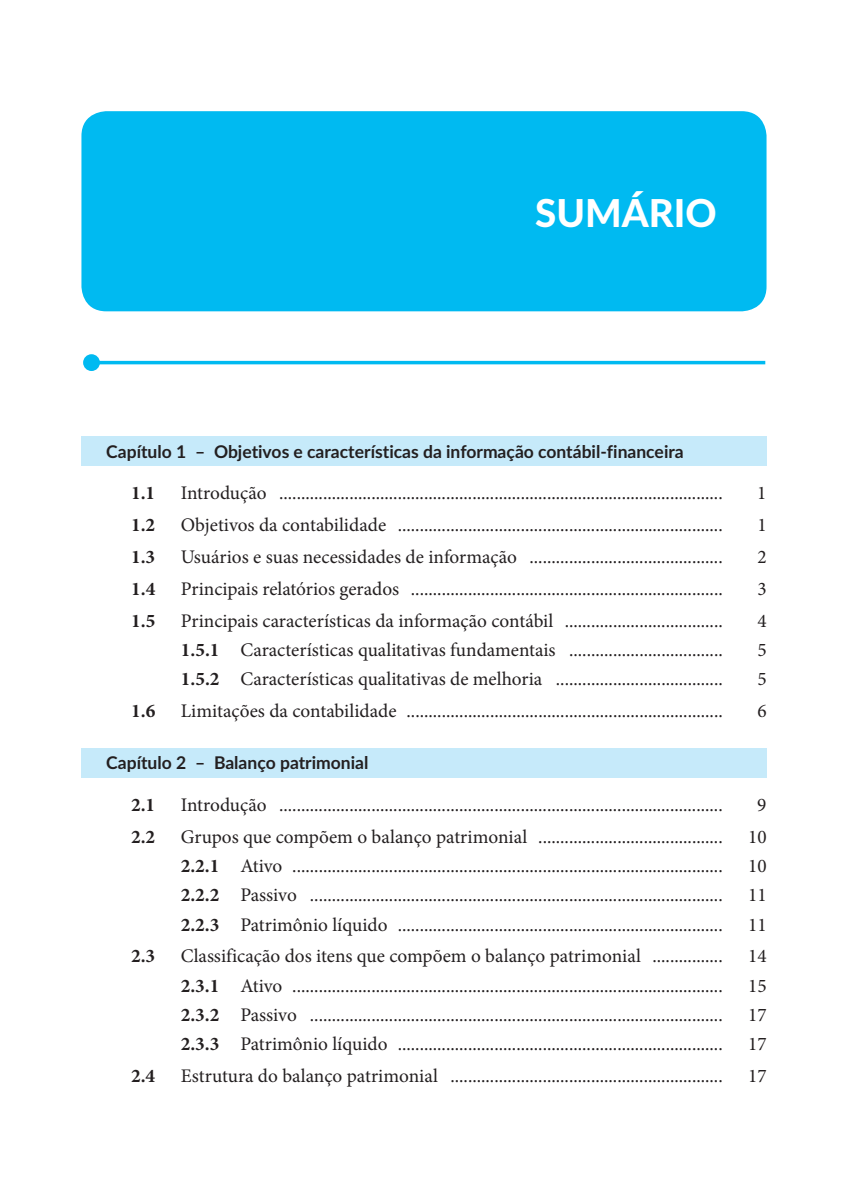
<style>
.page{position:relative;width:848px;height:1195px;background:#fff}
.page>*{position:absolute;margin:0;border:0;box-sizing:border-box;transform-origin:0 0}
.t1{font:800 38.5px "Lato";color:#fff}
.t2{font:19.25px "Minion Pro";color:#231f20}
.t3{font:700 19.25px "Minion Pro";color:#231f20}
.t4{font:700 17.5px "Lato";color:#231f20}
.s1{font-weight:700}
</style>
<div class="page">
<div style="left:81px;top:111px;width:685px;height:200px;background:#00baf1;border-radius:25px"></div>
<hr style="left:91px;top:361px;width:674px;height:3px;background:#00baf1">
<div style="left:83px;top:354px;width:17px;height:17px;background:#00baf1;border-radius:50%"></div>
<div style="left:81px;top:436px;width:685px;height:30px;background:#c6eafa"></div>
<div style="left:81px;top:747px;width:685px;height:30px;background:#c6eafa"></div>
<h1 class="t1" style="left:535px;top:184px;width:183px">SUMÁRIO</h1>
<p class="t4" style="left:106px;top:438px;width:579px">Capítulo 1 – Objetivos e características da informação contábil-financeira</p>
<p class="t3" style="left:131px;top:480px;width:26px">1.1</p>
<p class="t2" style="left:181px;top:480px;width:543px">Introdução .....................................................................................................</p>
<p class="t2" style="left:757px;top:480px;width:11px">1</p>
<p class="t3" style="left:131px;top:511px;width:26px">1.2</p>
<p class="t2" style="left:181px;top:512px;width:543px">Objetivos da contabilidade ..........................................................................</p>
<p class="t2" style="left:757px;top:512px;width:11px">1</p>
<p class="t3" style="left:131px;top:543px;width:26px">1.3</p>
<p class="t2" style="left:181px;top:544px;width:543px">Usuários e suas necessidades de informação ............................................</p>
<p class="t2" style="left:757px;top:544px;width:11px">2</p>
<p class="t3" style="left:131px;top:575px;width:26px">1.4</p>
<p class="t2" style="left:181px;top:576px;width:543px">Principais relatórios gerados .......................................................................</p>
<p class="t2" style="left:757px;top:576px;width:11px">3</p>
<p class="t3" style="left:131px;top:607px;width:26px">1.5</p>
<p class="t2" style="left:181px;top:607px;width:543px">Principais características da informação contábil ....................................</p>
<p class="t2" style="left:757px;top:607px;width:11px">4</p>
<p class="t2" style="left:181px;top:637px;width:543px"><span class="s1">1.5.1</span> Características qualitativas fundamentais ...................................</p>
<p class="t2" style="left:757px;top:637px;width:11px">5</p>
<p class="t2" style="left:181px;top:666px;width:543px"><span class="s1">1.5.2</span> Características qualitativas de melhoria ......................................</p>
<p class="t2" style="left:757px;top:666px;width:11px">5</p>
<p class="t3" style="left:131px;top:697px;width:26px">1.6</p>
<p class="t2" style="left:181px;top:698px;width:543px">Limitações da contabilidade ........................................................................</p>
<p class="t2" style="left:757px;top:698px;width:11px">6</p>
<p class="t4" style="left:106px;top:750px;width:264px">Capítulo 2 – Balanço patrimonial</p>
<p class="t3" style="left:131px;top:791px;width:26px">2.1</p>
<p class="t2" style="left:181px;top:792px;width:543px">Introdução .....................................................................................................</p>
<p class="t2" style="left:757px;top:792px;width:11px">9</p>
<p class="t3" style="left:131px;top:823px;width:26px">2.2</p>
<p class="t2" style="left:181px;top:823px;width:543px">Grupos que compõem o balanço patrimonial ..........................................</p>
<p class="t2" style="left:748px;top:823px;width:20px">10</p>
<p class="t2" style="left:181px;top:853px;width:543px"><span class="s1">2.2.1</span> Ativo ..................................................................................................</p>
<p class="t2" style="left:748px;top:853px;width:20px">10</p>
<p class="t2" style="left:181px;top:882px;width:543px"><span class="s1">2.2.2</span> Passivo ..............................................................................................</p>
<p class="t2" style="left:748px;top:882px;width:20px">11</p>
<p class="t2" style="left:181px;top:911px;width:543px"><span class="s1">2.2.3</span> Patrimônio líquido ..........................................................................</p>
<p class="t2" style="left:748px;top:911px;width:20px">11</p>
<p class="t3" style="left:131px;top:942px;width:26px">2.3</p>
<p class="t2" style="left:181px;top:943px;width:543px">Classificação dos itens que compõem o balanço patrimonial ................</p>
<p class="t2" style="left:748px;top:943px;width:20px">14</p>
<p class="t2" style="left:181px;top:972px;width:543px"><span class="s1">2.3.1</span> Ativo ..................................................................................................</p>
<p class="t2" style="left:748px;top:972px;width:20px">15</p>
<p class="t2" style="left:181px;top:1002px;width:543px"><span class="s1">2.3.2</span> Passivo ..............................................................................................</p>
<p class="t2" style="left:748px;top:1002px;width:20px">17</p>
<p class="t2" style="left:181px;top:1031px;width:543px"><span class="s1">2.3.3</span> Patrimônio líquido ..........................................................................</p>
<p class="t2" style="left:748px;top:1031px;width:20px">17</p>
<p class="t3" style="left:131px;top:1062px;width:26px">2.4</p>
<p class="t2" style="left:181px;top:1063px;width:543px">Estrutura do balanço patrimonial ..............................................................</p>
<p class="t2" style="left:748px;top:1063px;width:20px">17</p>
</div>
